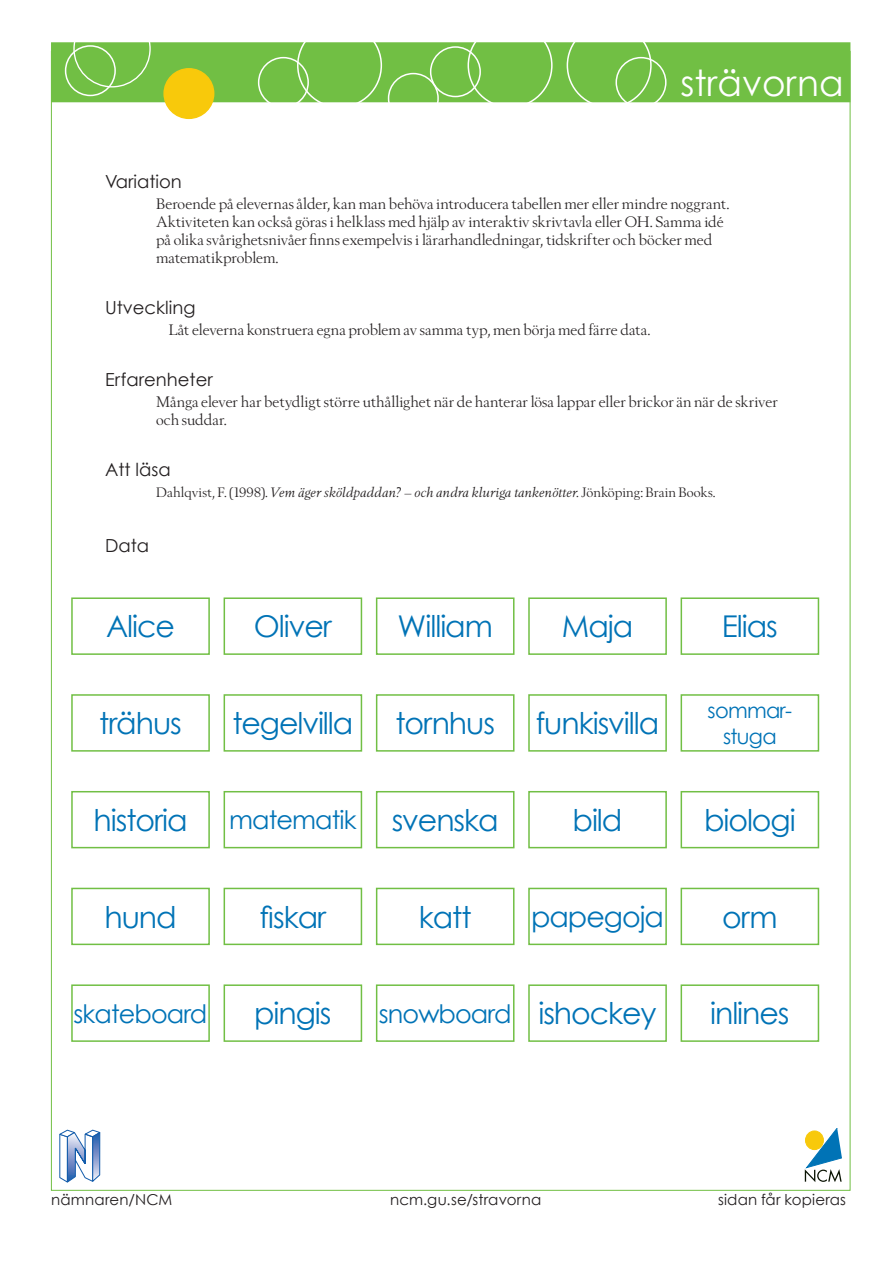
<style>
.page{position:relative;width:893px;height:1263px;background:#fff}
.page>*{position:absolute;margin:0;border:0;box-sizing:border-box;transform-origin:0 0}
.CenturyGothic1{font:36px "Century Gothic";color:#fff}
.E-rubrik_2{font:30px "Century Gothic";letter-spacing:-.035em;color:#0073b6}
.E-rubrik_2-2{font:28.5px "Century Gothic";letter-spacing:-.035em;color:#0073b6}
.E-rubrik_2-3{font:25.5px "Century Gothic";letter-spacing:-.035em;color:#0073b6}
.E-rubrik_2-4{font:21px "Century Gothic";letter-spacing:-.035em;color:#0073b6}
.L-rubrik{font:18px "Century Gothic";color:#231f20}
.L-bröd{font:15px/18px "Berling Nova Display Pro";letter-spacing:.005em;color:#231f20}
.L-bröd-indrag{font:15px "Berling Nova Display Pro";letter-spacing:.005em;color:#231f20}
.t1{font:15px "Century Gothic";letter-spacing:.015em;color:#231f20}
.L-ref{font:italic 13.5px "Berling Nova Display Pro";letter-spacing:.01em;color:#231f20}
.s1{font-style:normal}
</style>
<div class="page">
<svg style="left:60px;top:1130px;width:40px;height:52px"></svg>
<svg style="left:805px;top:1128px;width:37px;height:54px"></svg>
<div style="left:51px;top:42px;width:799px;height:60px;background:#71bf44"></div>
<div style="left:73px;top:10px;width:78px;height:77px;border:1px solid #fff;border-radius:50%"></div>
<div style="left:65px;top:45px;width:51px;height:51px;border:2px solid #fff;border-radius:50%"></div>
<div style="left:258px;top:57px;width:51px;height:51px;border:2px solid #fff;border-radius:50%"></div>
<div style="left:297px;top:23px;width:85px;height:85px;border:2px solid #fff;border-radius:50%"></div>
<div style="left:388px;top:73px;width:51px;height:51px;border:2px solid #fff;border-radius:50%"></div>
<div style="left:430px;top:46px;width:51px;height:51px;border:2px solid #fff;border-radius:50%"></div>
<div style="left:468px;top:23px;width:85px;height:85px;border:2px solid #fff;border-radius:50%"></div>
<div style="left:567px;top:23px;width:85px;height:85px;border:2px solid #fff;border-radius:50%"></div>
<div style="left:615px;top:57px;width:51px;height:51px;border:2px solid #fff;border-radius:50%"></div>
<div style="left:164px;top:69px;width:50px;height:49px;background:#f8c90b;border-radius:50%"></div>
<div style="left:163px;top:68px;width:51px;height:51px;border:2px solid #f8c90b;border-radius:50%"></div>
<div style="left:71px;top:597px;width:139px;height:58px;border:2px solid #71bf44"></div>
<div style="left:224px;top:597px;width:138px;height:58px;border:2px solid #71bf44"></div>
<div style="left:376px;top:597px;width:138px;height:58px;border:2px solid #71bf44"></div>
<div style="left:528px;top:597px;width:139px;height:58px;border:2px solid #71bf44"></div>
<div style="left:681px;top:597px;width:138px;height:58px;border:2px solid #71bf44"></div>
<div style="left:71px;top:694px;width:139px;height:58px;border:2px solid #71bf44"></div>
<div style="left:224px;top:694px;width:138px;height:58px;border:2px solid #71bf44"></div>
<div style="left:376px;top:694px;width:138px;height:58px;border:2px solid #71bf44"></div>
<div style="left:528px;top:694px;width:139px;height:58px;border:2px solid #71bf44"></div>
<div style="left:681px;top:694px;width:138px;height:58px;border:2px solid #71bf44"></div>
<div style="left:71px;top:791px;width:139px;height:57px;border:2px solid #71bf44"></div>
<div style="left:224px;top:791px;width:138px;height:57px;border:2px solid #71bf44"></div>
<div style="left:376px;top:791px;width:138px;height:57px;border:2px solid #71bf44"></div>
<div style="left:528px;top:791px;width:139px;height:57px;border:2px solid #71bf44"></div>
<div style="left:681px;top:791px;width:138px;height:57px;border:2px solid #71bf44"></div>
<div style="left:71px;top:888px;width:139px;height:57px;border:2px solid #71bf44"></div>
<div style="left:224px;top:888px;width:138px;height:57px;border:2px solid #71bf44"></div>
<div style="left:376px;top:888px;width:138px;height:57px;border:2px solid #71bf44"></div>
<div style="left:528px;top:888px;width:139px;height:57px;border:2px solid #71bf44"></div>
<div style="left:681px;top:888px;width:138px;height:57px;border:2px solid #71bf44"></div>
<div style="left:71px;top:984px;width:139px;height:58px;border:2px solid #71bf44"></div>
<div style="left:224px;top:984px;width:138px;height:58px;border:2px solid #71bf44"></div>
<div style="left:376px;top:984px;width:138px;height:58px;border:2px solid #71bf44"></div>
<div style="left:528px;top:984px;width:139px;height:58px;border:2px solid #71bf44"></div>
<div style="left:681px;top:984px;width:138px;height:58px;border:2px solid #71bf44"></div>
<p class="CenturyGothic1" style="left:680px;top:61px;width:165px">strävorna</p>
<p class="L-rubrik" style="left:105px;top:170px;width:78px">Variation</p>
<p class="L-bröd" style="left:156px;top:194px;width:575px">Beroende på elevernas ålder, kan man behöva introducera tabellen mer eller mindre noggrant.<br>Aktiviteten kan också göras i helklass med hjälp av interaktiv skrivtavla eller OH. Samma idé på olika svårighetsnivåer finns exempelvis i lärarhandledningar, tidskrifter och böcker med matematikproblem.</p>
<p class="L-rubrik" style="left:105px;top:296px;width:92px">Utveckling</p>
<p class="L-bröd-indrag" style="left:169px;top:320px;width:483px">Låt eleverna konstruera egna problem av samma typ, men börja med färre data.</p>
<p class="L-rubrik" style="left:105px;top:368px;width:109px">Erfarenheter</p>
<p class="L-bröd" style="left:156px;top:392px;width:623px">Många elever har betydligt större uthållighet när de hanterar lösa lappar eller brickor än när de skriver och suddar.</p>
<p class="L-rubrik" style="left:105px;top:458px;width:67px">Att läsa</p>
<p class="L-ref" style="left:156px;top:484px;width:561px"><span class="s1">Dahlqvist, F. (1998).</span> Vem äger sköldpaddan? – och andra kluriga tankenötter<span class="s1">. Jönköping: Brain Books.</span></p>
<p class="L-rubrik" style="left:105px;top:535px;width:46px">Data</p>
<p class="E-rubrik_2" style="left:106px;top:608px;width:70px">Alice</p>
<p class="E-rubrik_2" style="left:254px;top:608px;width:79px">Oliver</p>
<p class="E-rubrik_2" style="left:398px;top:608px;width:97px">William</p>
<p class="E-rubrik_2" style="left:562px;top:608px;width:73px">Maja</p>
<p class="E-rubrik_2" style="left:722px;top:608px;width:58px">Elias</p>
<p class="E-rubrik_2" style="left:99px;top:705px;width:84px">trähus</p>
<p class="E-rubrik_2" style="left:232px;top:705px;width:123px">tegelvilla</p>
<p class="E-rubrik_2" style="left:395px;top:705px;width:101px">tornhus</p>
<p class="E-rubrik_2" style="left:536px;top:705px;width:125px">funkisvilla</p>
<p class="E-rubrik_2-4" style="left:708px;top:697px;width:86px">sommar-</p>
<p class="E-rubrik_2-4" style="left:723px;top:723px;width:55px">stuga</p>
<p class="E-rubrik_2" style="left:94px;top:802px;width:95px">historia</p>
<p class="E-rubrik_2-3" style="left:229px;top:804px;width:129px">matematik</p>
<p class="E-rubrik_2" style="left:392px;top:802px;width:108px">svenska</p>
<p class="E-rubrik_2" style="left:573px;top:802px;width:51px">bild</p>
<p class="E-rubrik_2" style="left:704px;top:802px;width:93px">biologi</p>
<p class="E-rubrik_2" style="left:104px;top:898px;width:74px">hund</p>
<p class="E-rubrik_2" style="left:260px;top:898px;width:68px">fiskar</p>
<p class="E-rubrik_2" style="left:419px;top:898px;width:54px">katt</p>
<p class="E-rubrik_2-2" style="left:531px;top:899px;width:134px">papegoja</p>
<p class="E-rubrik_2" style="left:722px;top:898px;width:57px">orm</p>
<p class="E-rubrik_2-3" style="left:74px;top:998px;width:135px">skateboard</p>
<p class="E-rubrik_2" style="left:254px;top:995px;width:79px">pingis</p>
<p class="E-rubrik_2-3" style="left:379px;top:998px;width:134px">snowboard</p>
<p class="E-rubrik_2" style="left:538px;top:995px;width:120px">ishockey</p>
<p class="E-rubrik_2" style="left:710px;top:995px;width:81px">inlines</p>
<p class="t1" style="left:51px;top:1190px;width:123px">nämnaren/NCM</p>
<p class="t1" style="left:390px;top:1190px;width:153px">ncm.gu.se/stravorna</p>
<p class="t1" style="left:718px;top:1190px;width:130px">sidan får kopieras</p>
</div>
